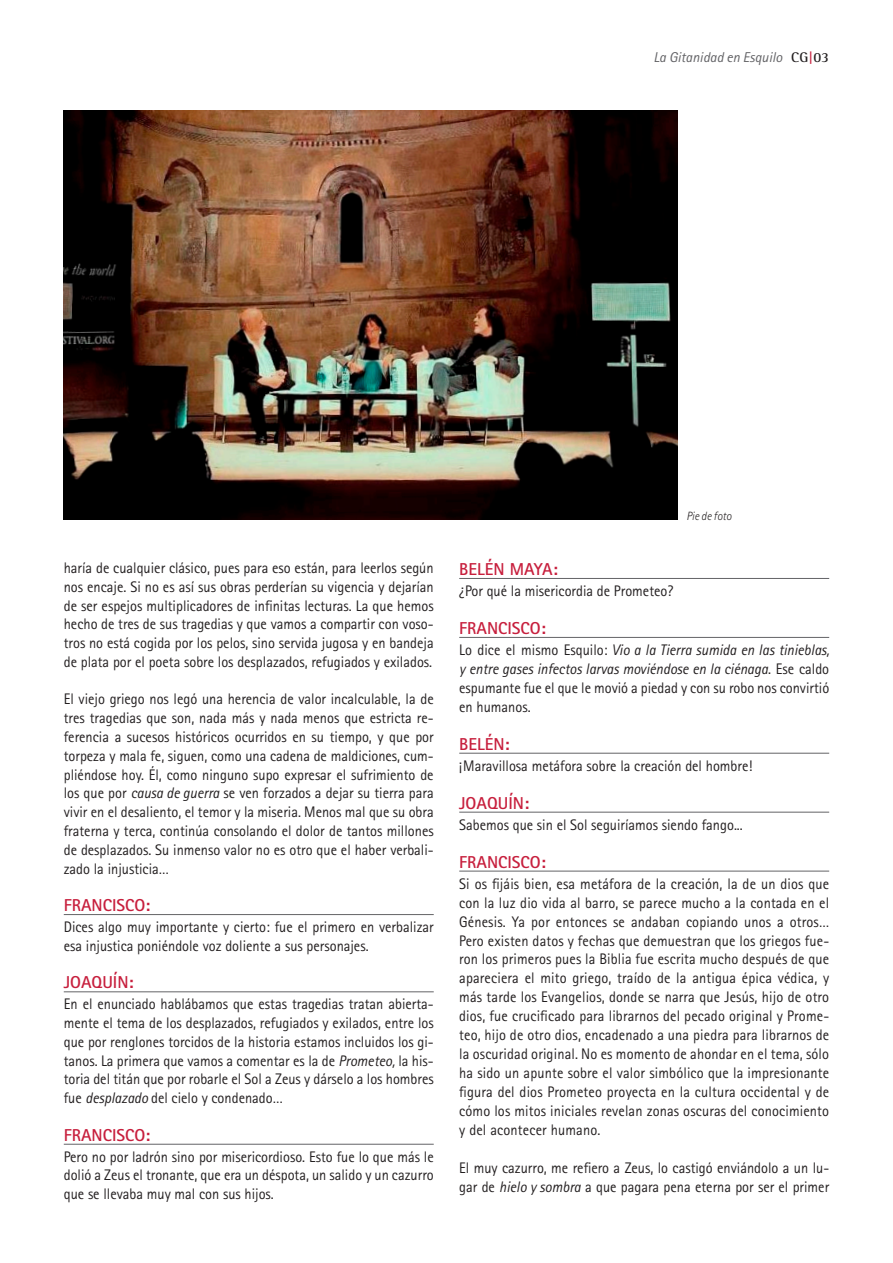
<style>
.page{position:relative;width:893px;height:1263px;background:#fff}
.page>*{position:absolute;margin:0;border:0;box-sizing:border-box;transform-origin:0 0}
.t1{font:700 17.25px "Rotis Sans Serif";color:#c71f3d}
.t2{font:15.3px/18.8px "Rotis Sans Serif";color:#231f20;text-align:justify;scale:.94 1}
.t3{font:italic 14.25px "Rotis Sans Serif";color:#636366}
.t4{font:italic 300 12px "Rotis Sans Serif";color:#231f20;scale:.94 1}
.s1{font-family:"Rotis Semi Serif";font-weight:700;font-style:normal;color:#231f20}
.s2{font-family:"Rotis Semi Serif";font-weight:700;font-style:normal;color:#c71f3d}
.s3{font-style:italic}
</style>
<div class="page">
<hr style="left:64px;top:914px;width:370px;height:1px;background:#636366">
<hr style="left:64px;top:991px;width:370px;height:1px;background:#636366">
<hr style="left:64px;top:1144px;width:370px;height:1px;background:#636366">
<hr style="left:459px;top:578px;width:370px;height:1px;background:#636366">
<hr style="left:459px;top:637px;width:370px;height:1px;background:#636366">
<hr style="left:459px;top:753px;width:370px;height:1px;background:#636366">
<hr style="left:459px;top:812px;width:370px;height:1px;background:#636366">
<hr style="left:459px;top:871px;width:370px;height:1px;background:#636366">
<img style="left:64px;top:111px;width:614px;height:409px">
<p class="t3" style="left:653px;top:49px;width:177px">La Gitanidad en Esquilo <span class="s1">CG</span><span class="s2">|</span><span class="s1">03</span></p>
<p class="t2" style="left:64px;top:558px;width:395px">haría de cualquier clásico, pues para eso están, para leerlos según nos encaje. Si no es así sus obras perderían su vigencia y dejarían de ser espejos multiplicadores de infinitas lecturas. La que hemos hecho de tres de sus tragedias y que vamos a compartir con voso&shy;tros no está cogida por los pelos, sino servida jugosa y en bandeja de plata por el poeta sobre los desplazados, refugiados y exilados.</p>
<p class="t2" style="left:64px;top:690px;width:395px">El viejo griego nos legó una herencia de valor incalculable, la de tres tragedias que son, nada más y nada menos que estricta re&shy;ferencia a sucesos históricos ocurridos en su tiempo, y que por torpeza y mala fe, siguen, como una cadena de maldiciones, cum&shy;pliéndose hoy. Él, como ninguno supo expresar el sufrimiento de los que por <span class="s3">causa de guerra</span> se ven forzados a dejar su tierra para vivir en el desaliento, el temor y la miseria. Menos mal que su obra fraterna y terca, continúa consolando el dolor de tantos millones de desplazados. Su inmenso valor no es otro que el haber verbali&shy;zado la injusticia…</p>
<p class="t1" style="left:64px;top:894px;width:88px">FRANCISCO:</p>
<p class="t2" style="left:64px;top:917px;width:395px">Dices algo muy importante y cierto: fue el primero en verbalizar esa injustica poniéndole voz doliente a sus personajes.</p>
<p class="t1" style="left:64px;top:971px;width:71px">JOAQUÍN:</p>
<p class="t2" style="left:64px;top:994px;width:395px">En el enunciado hablábamos que estas tragedias tratan abierta&shy;mente el tema de los desplazados, refugiados y exilados, entre los que por renglones torcidos de la historia estamos incluidos los gi&shy;tanos. La primera que vamos a comentar es la de <span class="s3">Prometeo,</span> la his&shy;toria del titán que por robarle el Sol a Zeus y dárselo a los hombres fue <span class="s3">desplazado</span> del cielo y condenado…</p>
<p class="t1" style="left:64px;top:1124px;width:88px">FRANCISCO:</p>
<p class="t2" style="left:64px;top:1147px;width:395px">Pero no por ladrón sino por misericordioso. Esto fue lo que más le dolió a Zeus el tronante, que era un déspota, un salido y un cazurro que se llevaba muy mal con sus hijos.</p>
<p class="t4" style="left:686px;top:509px;width:49px">Pie de foto</p>
<p class="t1" style="left:459px;top:558px;width:100px">BELÉN MAYA:</p>
<p class="t2" style="left:459px;top:581px;width:229px">¿Por qué la misericordia de Prometeo?</p>
<p class="t1" style="left:459px;top:617px;width:88px">FRANCISCO:</p>
<p class="t2" style="left:459px;top:640px;width:395px">Lo dice el mismo Esquilo: <span class="s3">Vio a la Tierra sumida en las tinieblas, y entre gases infectos larvas moviéndose en la ciénaga</span>. Ese caldo espumante fue el que le movió a piedad y con su robo nos convirtió en humanos.</p>
<p class="t1" style="left:459px;top:733px;width:52px">BELÉN:</p>
<p class="t2" style="left:459px;top:756px;width:313px">¡Maravillosa metáfora sobre la creación del hombre!</p>
<p class="t1" style="left:459px;top:792px;width:71px">JOAQUÍN:</p>
<p class="t2" style="left:459px;top:815px;width:303px">Sabemos que sin el Sol seguiríamos siendo fango...</p>
<p class="t1" style="left:459px;top:851px;width:88px">FRANCISCO:</p>
<p class="t2" style="left:459px;top:874px;width:395px">Si os fijáis bien, esa metáfora de la creación, la de un dios que con la luz dio vida al barro, se parece mucho a la contada en el Génesis. Ya por entonces se andaban copiando unos a otros… Pero existen datos y fechas que demuestran que los griegos fue&shy;ron los primeros pues la Biblia fue escrita mucho después de que apareciera el mito griego, traído de la antigua épica védica, y más tarde los Evangelios, donde se narra que Jesús, hijo de otro dios, fue crucificado para librarnos del pecado original y Prome&shy;teo, hijo de otro dios, encadenado a una piedra para librarnos de la oscuridad original. No es momento de ahondar en el tema, sólo ha sido un apunte sobre el valor simbólico que la impresionante figura del dios Prometeo proyecta en la cultura occidental y de cómo los mitos iniciales revelan zonas oscuras del conocimiento y del acontecer humano.</p>
<p class="t2" style="left:459px;top:1158px;width:395px">El muy cazurro, me refiero a Zeus, lo castigó enviándolo a un lu&shy;gar de <span class="s3">hielo y sombra</span> a que pagara pena eterna por ser el primer</p>
</div>
